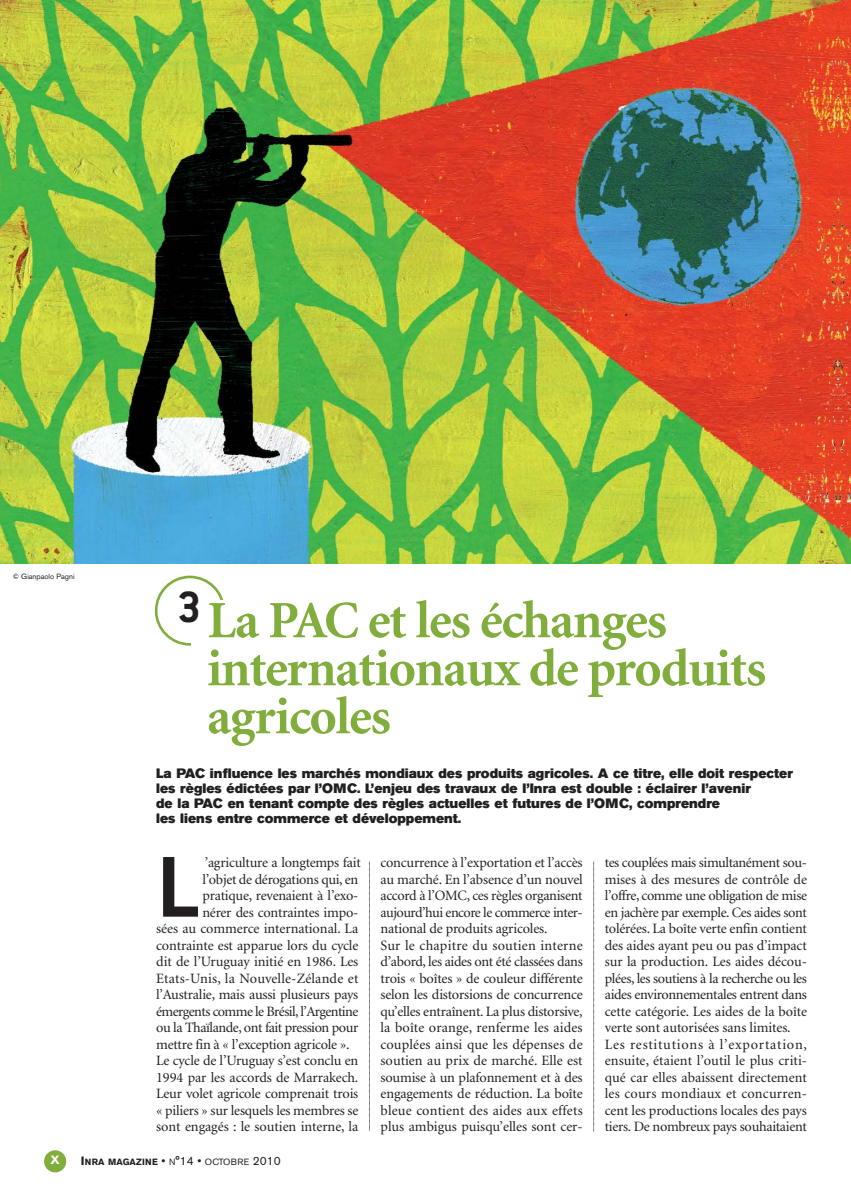
<style>
.page{position:relative;width:851px;height:1191px;background:#fff}
.page>*{position:absolute;margin:0;border:0;box-sizing:border-box;transform-origin:0 0}
.t1{font:500 84.3px "Akzidenz Grotesk BE";color:#231f20}
.t2{font:700 52.5px/48px "Minion";letter-spacing:-.025em;color:#80ad3c}
.t3{font:700 48px "Conduit ITC";color:#231f20}
.t4{font:14.25px/16.5px "Minion";letter-spacing:-.01em;color:#231f20}
.t5{font:14.25px "Minion";letter-spacing:-.04em;color:#231f20}
.t6{font:14.25px "Minion";letter-spacing:-.03em;color:#231f20}
.t7{font:14.25px "Minion";letter-spacing:.01em;color:#231f20}
.t8{font:13.5px/15px "Akzidenz Grotesk BE Super";color:#231f20}
.t9{font:700 12px "Akzidenz Grotesk BE";color:#fff}
.t10{font:700 9px "Akzidenz Grotesk BE";letter-spacing:.02em;color:#231f20}
.t11{font:7.5px "Akzidenz Grotesk BE";color:#231f20}
.s1{font-size:12px}
.s2{font-weight:400;font-size:12px}
.s3{font-weight:400}
</style>
<div class="page">
<div style="left:44px;top:1150px;width:22px;height:22px;background:#80ad3c;border-radius:50%"></div>
<img style="left:0;top:0;width:850px;height:563px">
<svg style="left:593px;top:861px;width:1px;height:271px"></svg>
<svg style="left:155px;top:575px;width:69px;height:70px"></svg>
<div style="left:191px;top:600px;width:636px;height:191px;background:#fff"></div>
<svg style="left:369px;top:860px;width:1px;height:271px"></svg>
<p class="t11" style="left:13px;top:573px;width:63px">© Gianpaolo Pagni</p>
<h3 class="t3" style="left:177px;top:591px;width:26px">3</h3>
<h2 class="t2" style="left:207px;top:601px;width:560px">La PAC et les échanges internationaux de produits agricoles</h2>
<p class="t8" style="left:156px;top:767px;width:638px">La PAC influence les marchés mondiaux des produits agricoles. A ce titre, elle doit respecter les règles édictées par l’OMC. L’enjeu des travaux de l’Inra est double : éclairer l’avenir<br>de la PAC en tenant compte des règles actuelles et futures de l’OMC, comprendre<br>les liens entre commerce et développement.</p>
<h1 class="t1" style="left:156px;top:857px;width:45px">L</h1>
<p class="t4" style="left:205px;top:855px;width:157px">’agriculture a longtemps fait</p>
<p class="t4" style="left:202px;top:872px;width:157px">l’objet de dérogations qui, en</p>
<p class="t4" style="left:202px;top:888px;width:157px">pratique, revenaient à l’exo-</p>
<p class="t4" style="left:202px;top:905px;width:157px">nérer des contraintes impo-</p>
<p class="t4" style="left:156px;top:921px;width:204px">sées au commerce international. La</p>
<p class="t4" style="left:156px;top:938px;width:204px">contrainte est apparue lors du cycle</p>
<p class="t4" style="left:156px;top:954px;width:204px">dit de l’Uruguay initié en 1986. Les</p>
<p class="t7" style="left:156px;top:972px;width:204px">Etats-Unis, la Nouvelle-Zélande et</p>
<p class="t4" style="left:156px;top:987px;width:203px">l’Australie, mais aussi plusieurs pays</p>
<p class="t5" style="left:156px;top:1005px;width:204px">émergents comme le Brésil, l’Argentine</p>
<p class="t6" style="left:156px;top:1022px;width:203px">ou la Thaïlande, ont fait pression pour</p>
<p class="t4" style="left:156px;top:1037px;width:195px">mettre fin à « l’exception agricole ».</p>
<p class="t4" style="left:156px;top:1053px;width:204px">Le cycle de l’Uruguay s’est conclu en</p>
<p class="t4" style="left:156px;top:1070px;width:204px">1994 par les accords de Marrakech.</p>
<p class="t4" style="left:156px;top:1086px;width:204px">Leur volet agricole comprenait trois</p>
<p class="t4" style="left:156px;top:1103px;width:204px">« piliers » sur lesquels les membres se</p>
<p class="t4" style="left:156px;top:1119px;width:204px">sont engagés : le soutien interne, la</p>
<p class="t4" style="left:380px;top:855px;width:204px">concurrence à l’exportation et l’accès au marché. En l’absence d’un nouvel accord à l’OMC, ces règles organisent aujourd’hui encore le commerce inter&shy;national de produits agricoles.<br>Sur le chapitre du soutien interne d’abord, les aides ont été classées dans trois « boîtes » de couleur différente selon les distorsions de concurrence qu’elles entraînent. La plus distorsive, la boîte orange, renferme les aides couplées ainsi que les dépenses de soutien au prix de marché. Elle est soumise à un plafon nement et à des engagements de réduction. La boîte bleue contient des aides aux effets plus ambigus puisqu’elles sont cer-</p>
<p class="t4" style="left:604px;top:855px;width:204px">tes couplées mais simultanément sou&shy;mises à des mesures de contrôle de l’offre, comme une obligation de mise en jachère par exemple. Ces aides sont tolérées. La boîte verte enfin contient des aides ayant peu ou pas d’impact sur la production. Les aides décou&shy;plées, les soutiens à la recherche ou les aides environnementales entrent dans cette catégorie. Les aides de la boîte verte sont autorisées sans limites.<br>Les restitutions à l’exportation, ensuite, étaient l’outil le plus criti&shy;qué car elles abaissent directement les cours mondiaux et concurren&shy;cent les productions locales des pays tiers. De nombreux pays souhaitaient</p>
<p class="t9" style="left:51px;top:1156px;width:11px">X</p>
<p class="t10" style="left:81px;top:1158px;width:201px"><span class="s1">I</span>NRA MAGAZINE <span class="s2">•</span> <span class="s3">N</span><span class="s2">°14 •</span> <span class="s3">OCTOBRE</span> <span class="s2">2010</span></p>
</div>
